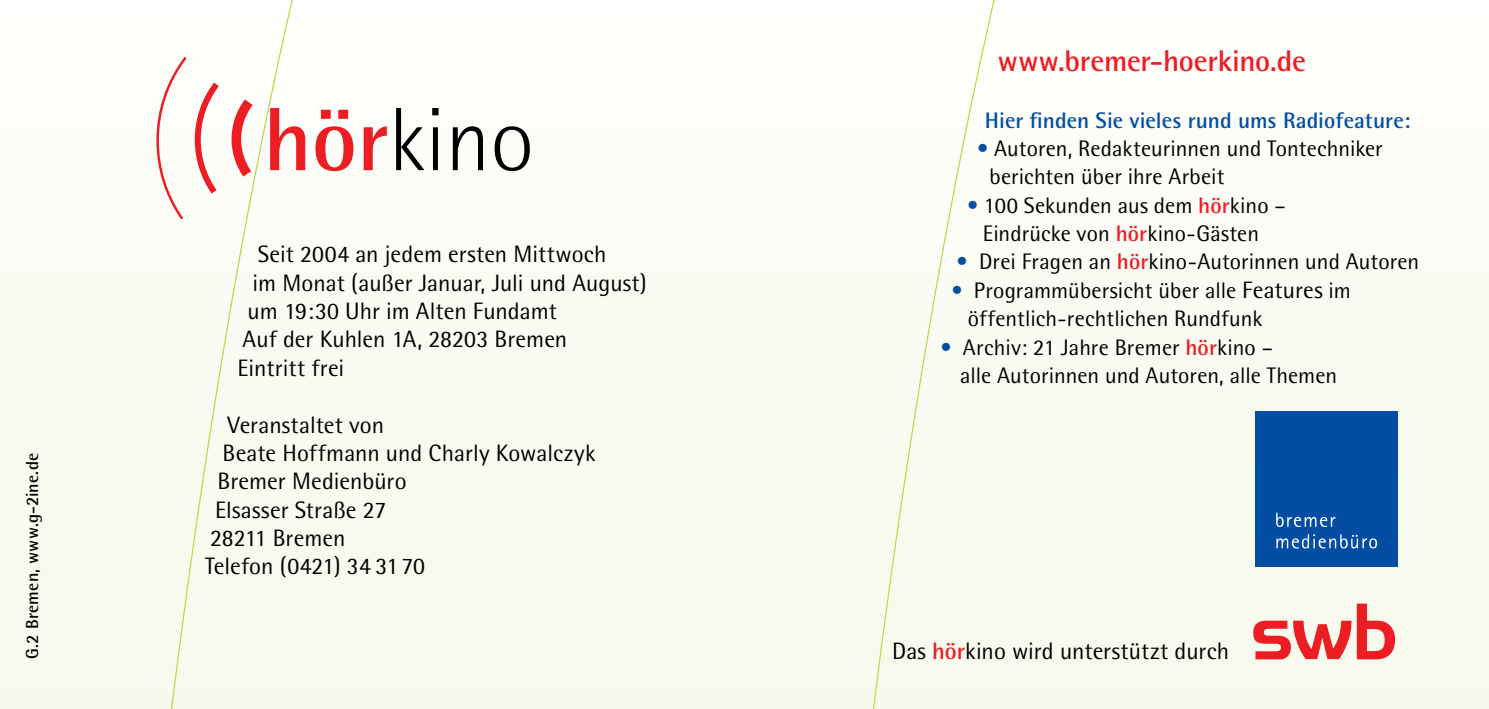
<style>
.page{position:relative;width:1489px;height:709px;background:#fff}
.page>*{position:absolute;margin:0;border:0;box-sizing:border-box;transform-origin:0 0}
.t1{font:700 30px "Rotis Semi Sans";letter-spacing:-.01em;color:#ed1d24}
.t2{font:23.75px "Rotis Semi Sans";color:#000}
.t3{font:22.5px/28.2px "Rotis Semi Sans";letter-spacing:.005em;color:#000}
.t4{font:700 22.5px "Rotis Semi Sans";color:#034ea2}
.t5{font:700 17.5px "Rotis Semi Sans";letter-spacing:.015em;color:#000}
.s1{color:#034ea2}
.s2{font-weight:700;color:#ed1d24}
.s3{font-size:23.75px}
</style>
<div class="page">
<div style="left:0;top:108px;width:1488px;height:601px;background:#f9fbf2"></div>
<svg style="left:70px;top:0;width:228px;height:709px"></svg>
<svg style="left:772px;top:0;width:227px;height:709px;fill:#f9fbf2"></svg>
<svg style="left:270px;top:108px;width:35px;height:62px"></svg>
<svg style="left:315px;top:110px;width:38px;height:61px"></svg>
<svg style="left:363px;top:126px;width:24px;height:44px"></svg>
<svg style="left:396px;top:108px;width:28px;height:62px"></svg>
<div style="left:433px;top:127px;width:5px;height:43px;background:#000"></div>
<div style="left:432px;top:108px;width:6px;height:7px;background:#000"></div>
<svg style="left:453px;top:126px;width:30px;height:44px"></svg>
<svg style="left:494px;top:126px;width:36px;height:45px"></svg>
<svg style="left:155px;top:54px;width:107px;height:168px"></svg>
<div style="left:1255px;top:411px;width:142px;height:156px;background:#034ea2"></div>
<svg style="left:1276px;top:534px;width:100px;height:14px"></svg>
<svg style="left:1276px;top:513px;width:59px;height:14px"></svg>
<svg style="left:1253px;top:603px;width:141px;height:56px;background:#f29c97"></svg>
<p class="t5" style="left:21px;top:659px;width:208px;rotate:-90deg">G.2 Bremen, www.g-2ine.de</p>
<p class="t2" style="left:258px;top:240px;width:350px">Seit 2004 an jedem ersten Mittwoch</p>
<p class="t2" style="left:253px;top:269px;width:395px">im Monat (außer Januar, Juli und August)</p>
<p class="t2" style="left:248px;top:297px;width:311px">um 19:30 Uhr im Alten Fundamt</p>
<p class="t2" style="left:243px;top:325px;width:326px">Auf der Kuhlen 1A, 28203 Bremen</p>
<p class="t2" style="left:237px;top:354px;width:108px">Eintritt frei</p>
<p class="t2" style="left:227px;top:410px;width:158px">Veranstaltet von</p>
<p class="t2" style="left:222px;top:439px;width:374px">Beate Hoffmann und Charly Kowalczyk</p>
<p class="t2" style="left:217px;top:467px;width:190px">Bremer Medienbüro</p>
<p class="t2" style="left:215px;top:495px;width:173px">Elsasser Straße 27</p>
<p class="t2" style="left:210px;top:524px;width:137px">28211 Bremen</p>
<p class="t2" style="left:205px;top:552px;width:221px">Telefon (0421) 34 3170</p>
<h1 class="t1" style="left:997px;top:42px;width:310px">www.bremer-hoerkino.de</h1>
<p class="t4" style="left:984px;top:106px;width:427px">Hier finden Sie vieles rund ums Radiofeature:</p>
<p class="t3" style="left:989px;top:134px;width:395px;text-indent:-12px"><span class="s1">•</span> Autoren, Redakteurinnen und Tontechniker berichten über ihre Arbeit</p>
<p class="t3" style="left:967px;top:191px;width:320px;text-align:center"><span class="s1">•</span> 100 Sekunden aus dem <span class="s2">hör</span>kino –<br>Eindrücke von <span class="s2">hör</span>kino-Gästen</p>
<p class="t3" style="left:956px;top:247px;width:464px"><span class="s1">•</span> Drei Fragen an <span class="s2">hör</span>kino-Autorinnen und Autoren</p>
<p class="t3" style="left:967px;top:276px;width:384px;text-indent:-16px"><span class="s1">•</span> Programmübersicht über alle <span class="s3">Features</span> im öffentlich-rechtlichen Rundfunk</p>
<p class="t3" style="left:960px;top:332px;width:378px;text-indent:-20px"><span class="s1">•</span> Archiv: 21 Jahre Bremer <span class="s2">hör</span>kino –<br>alle Autorinnen und Autoren, alle Themen</p>
<p class="t2" style="left:892px;top:637px;width:338px">Das <span class="s2">hör</span>kino wird unterstützt durch</p>
</div>
